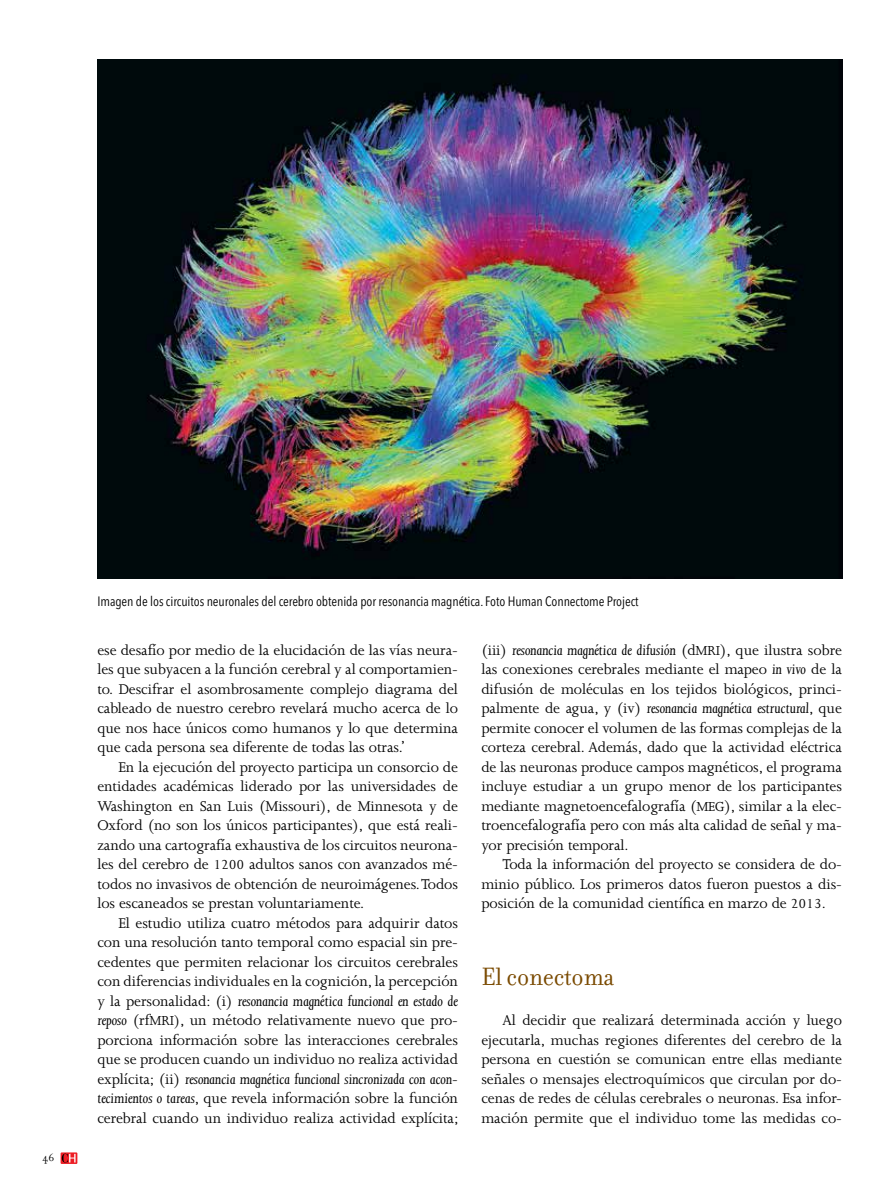
<style>
.page{position:relative;width:893px;height:1191px;background:#fff}
.page>*{position:absolute;margin:0;border:0;box-sizing:border-box;transform-origin:0 0}
.t1{font:27px "Filosofia";letter-spacing:-.005em;color:#7a4a00;scale:.95 1}
.t2{font:16.2px/19.5px "Joanna MT Std";letter-spacing:-.005em;color:#000;text-align:justify}
.t3{font:condensed 13.5px "Avenir Next LT Pro";letter-spacing:-.005em;color:#000}
.t4{font:11.25px "Filosofia";color:#000}
.s1{font-size:15px}
.s2{font-style:italic}
</style>
<div class="page">
<img style="left:97px;top:60px;width:746px;height:518px">
<svg style="left:61px;top:1152px;width:16px;height:12px"></svg>
<svg style="left:62px;top:1153px;width:14px;height:9px"></svg>
<p class="t4" style="left:43px;top:1151px;width:13px">46</p>
<p class="t3" style="left:97px;top:593px;width:543px">Imagen de los circuitos neuronales del cerebro obtenida por resonancia magnética. Foto Human Connectome Project</p>
<p class="t2" style="left:97px;top:640px;width:362px">ese desafío por medio de la elucidación de las vías neura&shy;les que subyacen a la función cerebral y al comportamien&shy;to. Descifrar el asombrosamente complejo diagrama del cableado de nuestro cerebro revelará mucho acerca de lo que nos hace únicos como humanos y lo que determina que cada persona sea diferente de todas las otras.’</p>
<p class="t2" style="left:97px;top:757px;width:362px;text-indent:21px">En la ejecución del proyecto participa un consorcio de entidades académicas liderado por las universidades de Washington en San Luis (Missouri), de Minnesota y de Oxford (no son los únicos participantes), que está reali&shy;zando una cartografía exhaustiva de los circuitos neurona&shy;les del cerebro de <span class="s1">1200</span> adultos sanos con avanzados mé&shy;todos no invasivos de obtención de neuroimágenes. Todos los escaneados se prestan voluntariamente.</p>
<p class="t2" style="left:97px;top:913px;width:363px;text-indent:21px">El estudio utiliza cuatro métodos para adquirir datos con una resolución tanto temporal como espacial sin pre&shy;cedentes que permiten relacionar los circuitos cerebrales con diferencias individuales en la cognición, la percepción y la personalidad: (i) <span class="s2">resonancia magnética funcional en estado de reposo</span> (rf<span class="s1">MRI)</span>, un método relativamente nuevo que pro&shy;porciona información sobre las interacciones cerebrales que se producen cuando un individuo no realiza actividad explícita; (ii) <span class="s2">resonancia magnética funcional sincronizada con acon&shy;tecimientos o tareas</span>, que revela información sobre la función cerebral cuando un individuo realiza actividad explícita;</p>
<p class="t2" style="left:481px;top:640px;width:362px">(iii) <span class="s2">resonancia magnética de difusión</span> (d<span class="s1">MRI</span>), que ilustra sobre las conexiones cerebrales mediante el mapeo <span class="s2">in vivo</span> de la difusión de moléculas en los tejidos biológicos, princi&shy;palmente de agua, y (iv) <span class="s2">resonancia magnética estructural</span>, que permite conocer el volumen de las formas complejas de la corteza cerebral. Además, dado que la actividad eléctrica de las neuronas produce campos magnéticos, el programa incluye estudiar a un grupo menor de los participantes mediante magnetoencefalografía (<span class="s1">MEG</span>), similar a la elec&shy;troencefalografía pero con más alta calidad de señal y ma&shy;yor precisión temporal.</p>
<p class="t2" style="left:481px;top:854px;width:362px;text-indent:21px">Toda la información del proyecto se considera de do&shy;minio público. Los primeros datos fueron puestos a dis&shy;posición de la comunidad científica en marzo de <span class="s1">2013</span>.</p>
<h1 class="t1" style="left:481px;top:961px;width:141px">El conectoma</h1>
<p class="t2" style="left:481px;top:1010px;width:362px;text-indent:21px">Al decidir que realizará determinada acción y luego ejecutarla, muchas regiones diferentes del cerebro de la persona en cuestión se comunican entre ellas mediante señales o mensajes electroquímicos que circulan por do&shy;cenas de redes de células cerebrales o neuronas. Esa infor&shy;mación permite que el individuo tome las medidas co-</p>
</div>
